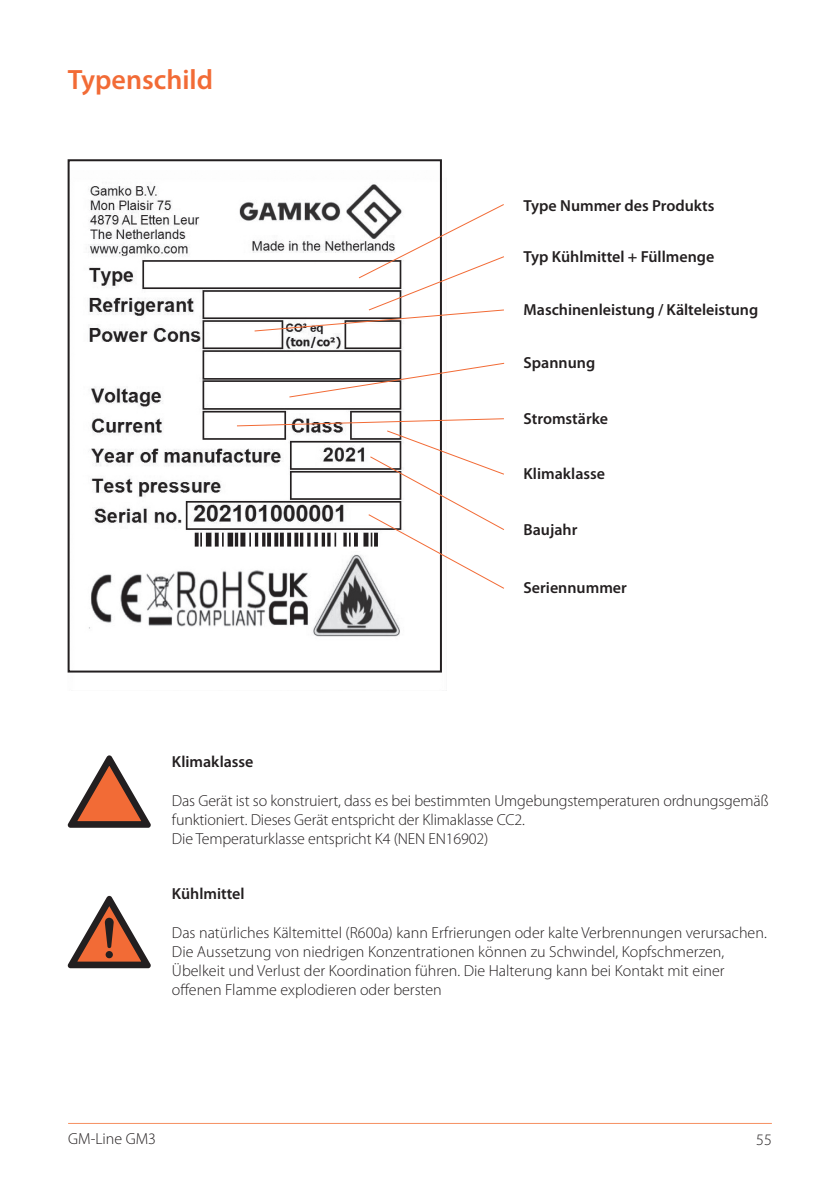
<style>
.page{position:relative;width:840px;height:1191px;background:#fff}
.page>*{position:absolute;margin:0;border:0;box-sizing:border-box;transform-origin:0 0}
.t1{font:600 28px "Myriad Pro";color:#f26b36}
.t2{font:300 16px/19.2px "Myriad Pro";color:#231f20}
.t3{font:600 16px "Myriad Pro";color:#231f20}
</style>
<div class="page">
<hr style="left:68px;top:1123px;width:703px;height:1px;background:#f68f61">
<img style="left:68px;top:170px;width:374px;height:503px">
<div style="left:68px;top:159px;width:373px;height:513px;border:2px solid #231f20"></div>
<svg style="left:253px;top:203px;width:251px;height:129px"></svg>
<svg style="left:288px;top:362px;width:217px;height:36px"></svg>
<svg style="left:236px;top:418px;width:268px;height:172px"></svg>
<svg style="left:67px;top:895px;width:84px;height:73px"></svg>
<svg style="left:67px;top:755px;width:84px;height:72px"></svg>
<h1 class="t1" style="left:68px;top:62px;width:147px">Typenschild</h1>
<p class="t3" style="left:523px;top:195px;width:192px">Type Nummer des Produkts</p>
<p class="t3" style="left:523px;top:246px;width:192px">Typ Kühlmittel + Füllmenge</p>
<p class="t3" style="left:523px;top:299px;width:236px">Maschinenleistung / Kälteleistung</p>
<p class="t3" style="left:523px;top:352px;width:73px">Spannung</p>
<p class="t3" style="left:523px;top:408px;width:86px">Stromstärke</p>
<p class="t3" style="left:523px;top:463px;width:83px">Klimaklasse</p>
<p class="t3" style="left:523px;top:519px;width:55px">Baujahr</p>
<p class="t3" style="left:523px;top:577px;width:105px">Seriennummer</p>
<p class="t3" style="left:172px;top:752px;width:83px">Klimaklasse</p>
<p class="t2" style="left:172px;top:790px;width:598px">Das Gerät ist so konstruiert, dass es bei bestimmten Umgebungstemperaturen ordnungsgemäß funktioniert. Dieses Gerät entspricht der Klimaklasse CC2.<br>Die Temperaturklasse entspricht K4 (NEN EN16902)</p>
<p class="t3" style="left:172px;top:883px;width:74px">Kühlmittel</p>
<p class="t2" style="left:172px;top:922px;width:596px">Das natürliches Kältemittel (R600a) kann Erfrierungen oder kalte Verbrennungen verursachen.<br>Die Aussetzung von niedrigen Konzentrationen können zu Schwindel, Kopfschmerzen, Übelkeit und Verlust der Koordination führen. Die Halterung kann bei Kontakt mit einer offenen Flamme explodieren oder bersten</p>
<p class="t2" style="left:68px;top:1128px;width:89px">GM-Line GM3</p>
<p class="t2" style="left:755px;top:1130px;width:17px">55</p>
</div>
